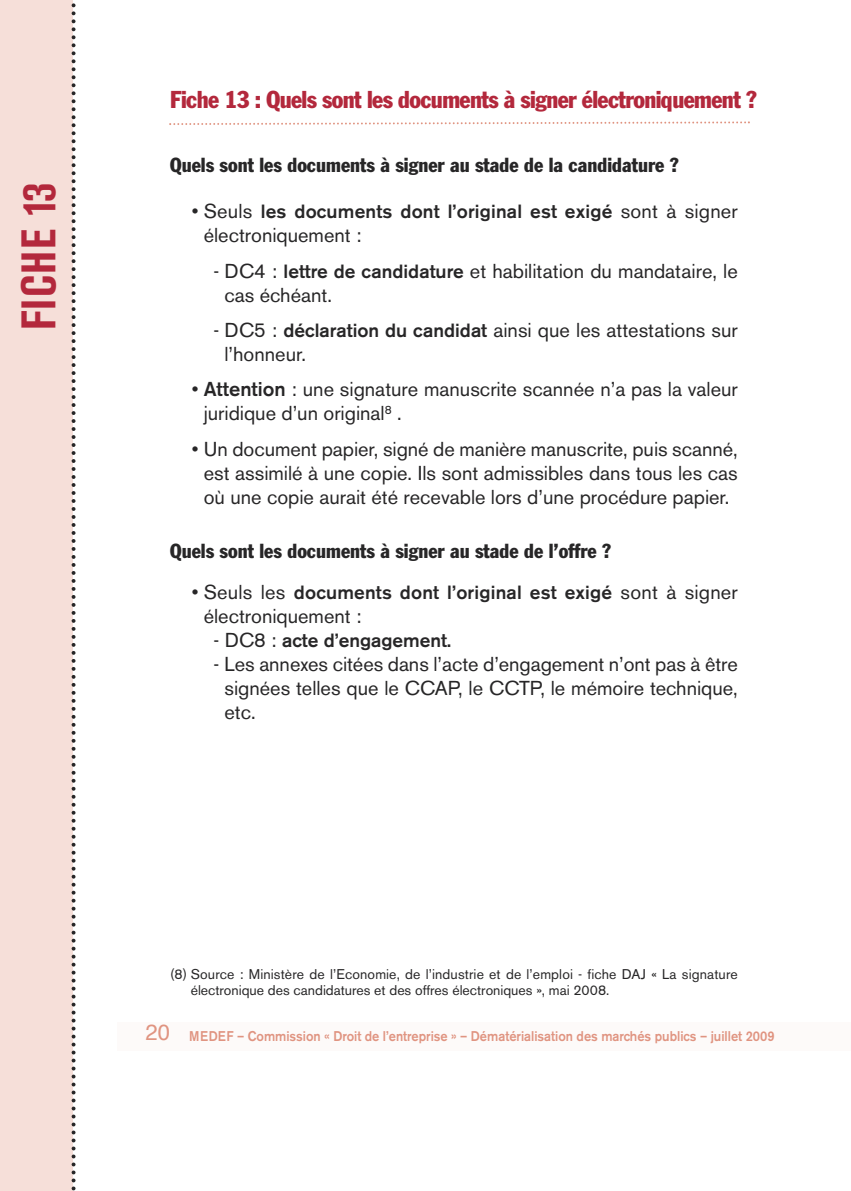
<style>
.page{position:relative;width:851px;height:1191px;background:#fff}
.page>*{position:absolute;margin:0;border:0;box-sizing:border-box;transform-origin:0 0}
.t1{font:700 condensed 48px "Akzidenz Grotesk BE";letter-spacing:.035em;color:#b3283c}
.t2{font:condensed 24px "Franklin Gothic";letter-spacing:-.025em;color:#b3283c}
.t3{font:20px/24px "Akzidenz Grotesk BE";color:#272627}
.t4{font:condensed 20px "Franklin Gothic";color:#272627}
.t5{font:500 19px "Akzidenz Grotesk BE";letter-spacing:.01em;color:#272627}
.t6{font:14px/16.8px "Akzidenz Grotesk BE";letter-spacing:.01em;color:#272627}
.t7{font:500 14px "Akzidenz Grotesk BE";color:#e09481;scale:.92 1}
.s1{font-weight:400;font-size:20px}
.s2{font-weight:500;font-size:19px}
.s3{font-weight:500}
.s4{font-family:"Helvetica";font-weight:400;font-size:22px}
</style>
<div class="page">
<div style="left:0;top:0;width:73px;height:1191px;background:#f6dfd9"></div>
<div style="left:117px;top:1022px;width:733px;height:28px;background:#fdfaf9"></div>
<svg style="left:72px;top:3px;width:4px;height:1188px"></svg>
<svg style="left:169px;top:121px;width:580px;height:4px"></svg>
<h1 class="t1" style="left:22px;top:330px;width:149px;rotate:-90deg">FICHE 13</h1>
<p class="t2" style="left:170px;top:91px;width:588px">Fiche 13 : Quels sont les documents à signer électroniquement ?</p>
<p class="t4" style="left:170px;top:157px;width:510px">Quels sont les documents à signer au stade de la candidature ?</p>
<p class="t5" style="left:192px;top:205px;width:547px"><span class="s1">• Seuls</span> les documents dont l’original est exigé <span class="s1">sont à signer</span></p>
<p class="t3" style="left:204px;top:225px;width:159px">électroniquement :</p>
<p class="t3" style="left:224px;top:261px;width:514px;text-indent:-11px">- DC4 : <span class="s2">lettre de candidature</span> et habilitation du mandataire, le cas échéant.</p>
<p class="t3" style="left:224px;top:320px;width:514px;text-indent:-11px">- DC5 : <span class="s2">déclaration du candidat</span> ainsi que les attestations sur l’honneur.</p>
<p class="t3" style="left:204px;top:379px;width:535px;text-indent:-12px">• <span class="s3">Attention</span> : une signature manuscrite scannée n’a pas la valeur juridique d’un original<sup>8</sup> .</p>
<p class="t3" style="left:192px;top:439px;width:547px;text-align:center">• Un document papier, signé de manière manuscrite, puis scanné, est assimilé à une copie. Ils sont admissibles dans tous les cas où une copie aurait été recevable lors d’une procédure papier.</p>
<p class="t4" style="left:170px;top:543px;width:442px">Quels sont les documents à signer au stade de l’offre ?</p>
<p class="t5" style="left:192px;top:585px;width:547px"><span class="s1">• Seuls les</span> documents dont l’original est exigé <span class="s1">sont à signer</span></p>
<p class="t3" style="left:204px;top:606px;width:159px">électroniquement :</p>
<p class="t5" style="left:213px;top:633px;width:239px"><span class="s1">- DC8 :</span> acte d’engagement.</p>
<p class="t3" style="left:224px;top:654px;width:515px;text-align:justify;text-indent:-11px">- Les annexes citées dans l’acte d’engagement n’ont pas à être signées telles que le CCAP, le CCTP, le mémoire technique, etc.</p>
<p class="t6" style="left:191px;top:966px;width:548px;text-indent:-21px">(8) Source : Ministère de l’Economie, de l’industrie et de l’emploi - fiche DAJ « La signature électronique des candidatures et des offres électroniques », mai 2008.</p>
<p class="t7" style="left:145px;top:1030px;width:685px"><span class="s4">20</span> MEDEF – Commission « Droit de l’entreprise » – Dématérialisation des marchés publics – juillet 2009</p>
</div>
